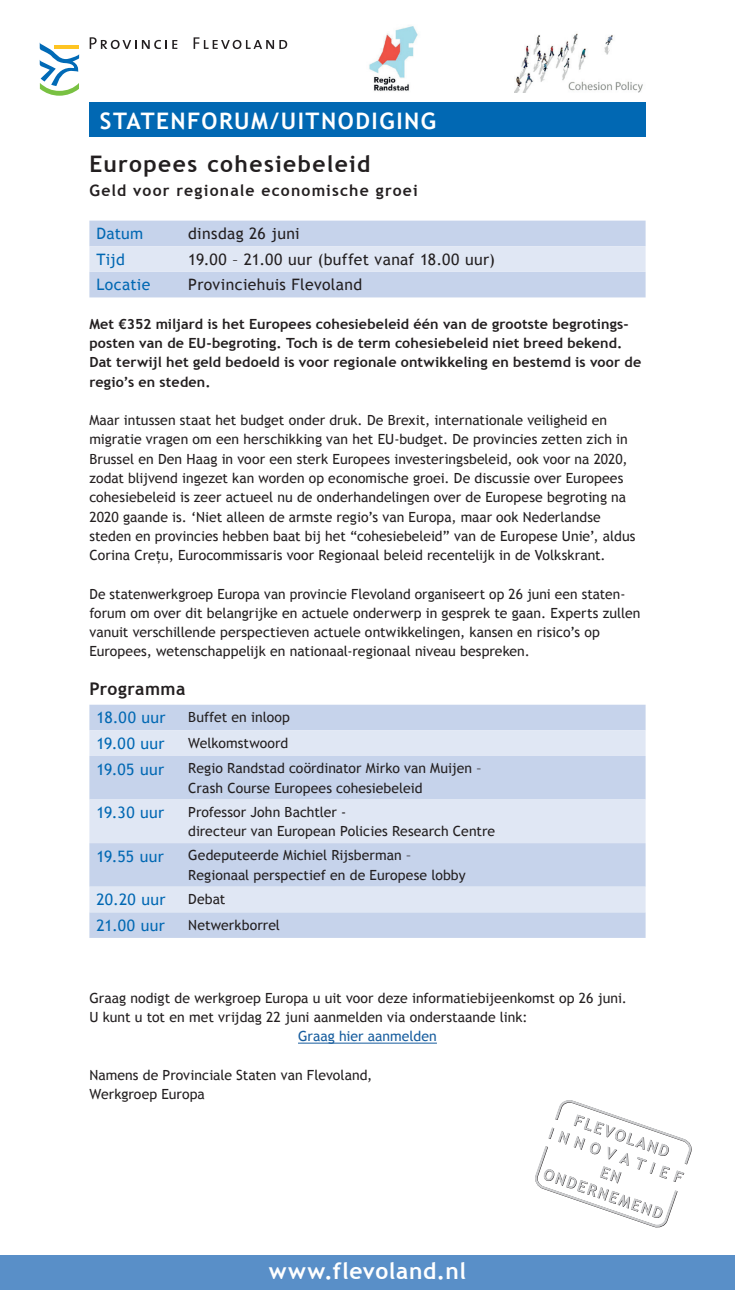
<style>
.page{position:relative;width:735px;height:1290px;background:#fff}
.page>*{position:absolute;margin:0;border:0;box-sizing:border-box;transform-origin:0 0}
.t1{font:700 22.75px "Trebuchet MS";letter-spacing:.065em;color:#fff}
.t2{font:700 22.75px "Trebuchet MS";letter-spacing:.06em;color:#231f20}
.t3{font:700 22.75px "Trebuchet MS";letter-spacing:.03em;color:#fff}
.t4{font:700 17.5px "Trebuchet MS";letter-spacing:.025em;color:#231f20}
.t5{font:15.75px "Trebuchet MS";letter-spacing:.025em;color:#0168b3}
.t6{font:15.75px "Trebuchet MS";letter-spacing:.02em;color:#231f20}
.t7{font:700 15.75px "Trebuchet MS";letter-spacing:.075em;color:#231f20}
.t8{font:14px/19.2px "Trebuchet MS";color:#231f20}
.t9{font:700 14px/19.2px "Trebuchet MS";letter-spacing:.005em;color:#231f20}
.t10{font:14px "Trebuchet MS";color:#175d9e}
</style>
<div class="page">
<hr style="left:298px;top:1043px;width:138px;height:1px;background:#175d9e">
<div style="left:89px;top:705px;width:556px;height:233px;background:#c6d3eb"></div>
<svg style="left:89px;top:730px;width:556px;height:182px;background:#d3ddef"></svg>
<div style="left:89px;top:102px;width:556px;height:35px;background:#0168b3"></div>
<div style="left:0;top:1255px;width:734px;height:35px;background:#598fc8"></div>
<svg style="left:535px;top:1100px;width:156px;height:128px"></svg>
<div style="left:89px;top:221px;width:556px;height:76px;background:#c6d3eb"></div>
<div style="left:89px;top:246px;width:556px;height:26px;background:#e0e7f4"></div>
<img style="left:514px;top:33px;width:129px;height:59px">
<img style="left:369px;top:26px;width:49px;height:65px">
<svg style="left:90px;top:37px;width:46px;height:12px"></svg>
<svg style="left:142px;top:40px;width:35px;height:9px"></svg>
<svg style="left:193px;top:37px;width:94px;height:12px"></svg>
<svg style="left:40px;top:43px;width:39px;height:53px"></svg>
<h1 class="t1" style="left:100px;top:106px;width:338px">STATENFORUM/UITNODIGING</h1>
<h1 class="t2" style="left:89px;top:149px;width:282px">Europees cohesiebeleid</h1>
<p class="t7" style="left:89px;top:181px;width:329px">Geld voor regionale economische groei</p>
<p class="t5" style="left:96px;top:224px;width:48px">Datum</p>
<p class="t6" style="left:188px;top:224px;width:113px">dinsdag 26 juni</p>
<p class="t5" style="left:96px;top:250px;width:30px">Tijd</p>
<p class="t6" style="left:188px;top:250px;width:308px">19.00 – 21.00 uur (buffet vanaf 18.00 uur)</p>
<p class="t5" style="left:96px;top:276px;width:55px">Locatie</p>
<p class="t6" style="left:188px;top:276px;width:175px">Provinciehuis Flevoland</p>
<p class="t9" style="left:89px;top:314px;width:553px">Met €352 miljard is het Europees cohesiebeleid één van de grootste begrotings&shy;posten van de EU-begroting. Toch is de term cohesiebeleid niet breed bekend.<br>Dat terwijl het geld bedoeld is voor regionale ontwikkeling en bestemd is voor de regio’s en steden.</p>
<p class="t8" style="left:89px;top:411px;width:547px">Maar intussen staat het budget onder druk. De Brexit, internationale veiligheid en migratie vragen om een herschikking van het EU-budget. De provincies zetten zich in Brussel en Den Haag in voor een sterk Europees investeringsbeleid, ook voor na 2020, zodat blijvend ingezet kan worden op economische groei. De discussie over Europees cohesiebeleid is zeer actueel nu de onderhandelingen over de Europese begroting na 2020 gaande is. ‘Niet alleen de armste regio’s van Europa, maar ook Nederlandse steden en provincies hebben baat bij het “cohesiebeleid” van de Europese Unie’, aldus Corina Crețu, Eurocommissaris voor Regionaal beleid recentelijk in de Volkskrant.</p>
<p class="t8" style="left:89px;top:584px;width:552px">De statenwerkgroep Europa van provincie Flevoland organiseert op 26 juni een staten&shy;forum om over dit belangrijke en actuele onderwerp in gesprek te gaan. Experts zullen vanuit verschillende perspectieven actuele ontwikkelingen, kansen en risico’s op Europees, wetenschappelijk en nationaal-regionaal niveau bespreken.</p>
<p class="t4" style="left:89px;top:678px;width:97px">Programma</p>
<p class="t5" style="left:96px;top:708px;width:71px">18.00 uur</p>
<p class="t8" style="left:188px;top:708px;width:103px">Buffet en inloop</p>
<p class="t5" style="left:96px;top:734px;width:70px">19.00 uur</p>
<p class="t8" style="left:188px;top:733px;width:101px">Welkomstwoord</p>
<p class="t5" style="left:96px;top:760px;width:69px">19.05 uur</p>
<p class="t8" style="left:188px;top:759px;width:295px">Regio Randstad coördinator Mirko van Muijen –<br>Crash Course Europees cohesiebeleid</p>
<p class="t5" style="left:96px;top:803px;width:69px">19.30 uur</p>
<p class="t8" style="left:188px;top:802px;width:308px">Professor John Bachtler -<br>directeur van European Policies Research Centre</p>
<p class="t5" style="left:96px;top:847px;width:69px">19.55 uur</p>
<p class="t8" style="left:188px;top:846px;width:279px">Gedeputeerde Michiel Rijsberman –<br>Regionaal perspectief en de Europese lobby</p>
<p class="t5" style="left:96px;top:890px;width:71px">20.20 uur</p>
<p class="t8" style="left:188px;top:889px;width:39px">Debat</p>
<p class="t5" style="left:96px;top:916px;width:70px">21.00 uur</p>
<p class="t8" style="left:188px;top:915px;width:93px">Netwerkborrel</p>
<p class="t8" style="left:89px;top:988px;width:538px">Graag nodigt de werkgroep Europa u uit voor deze informatiebijeenkomst op 26 juni.<br>U kunt u tot en met vrijdag 22 juni aanmelden via onderstaande link:</p>
<p class="t10" style="left:298px;top:1028px;width:140px">Graag hier aanmelden</p>
<p class="t8" style="left:89px;top:1065px;width:284px">Namens de Provinciale Staten van Flevoland,<br>Werkgroep Europa</p>
<h1 class="t3" style="left:269px;top:1257px;width:199px">www.flevoland.nl</h1>
</div>
